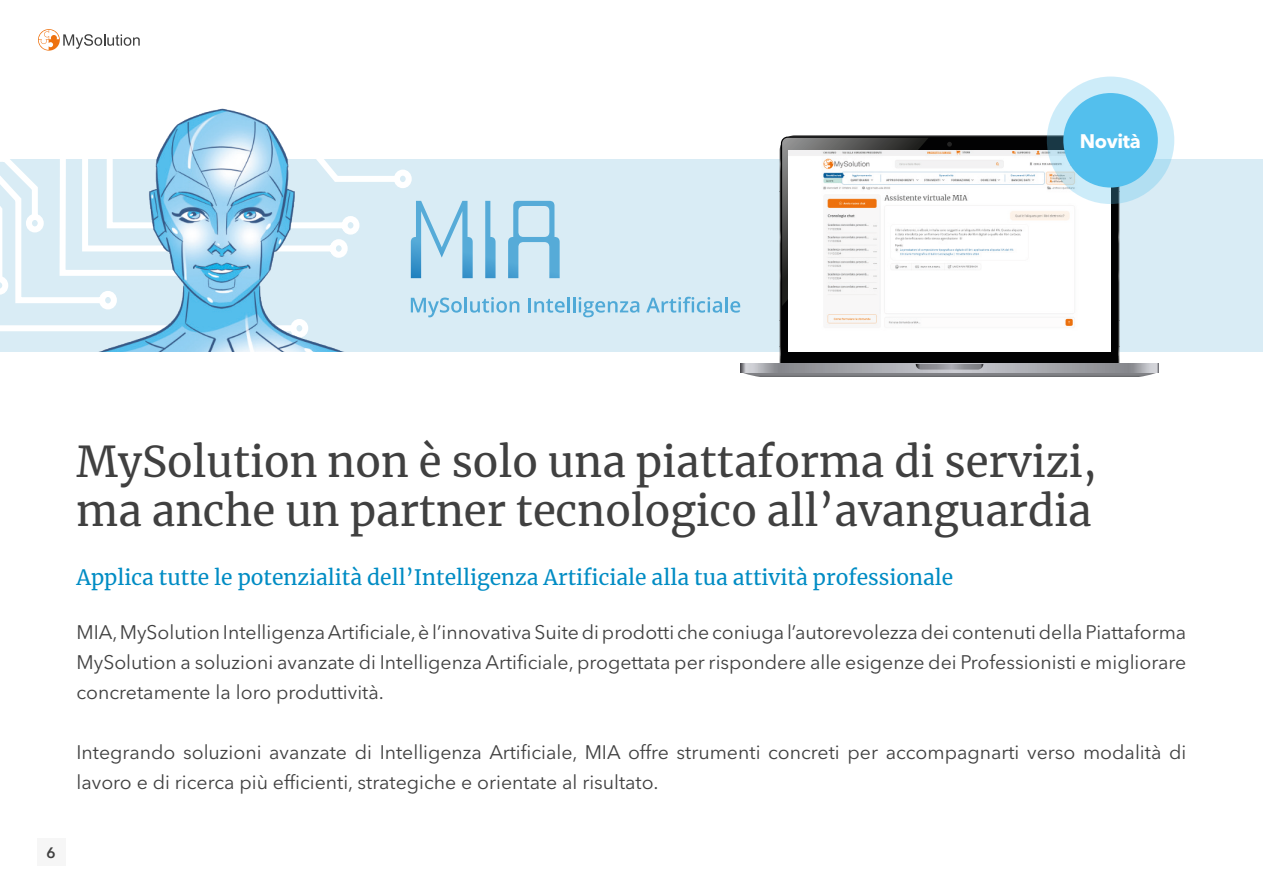
<style>
.page{position:relative;width:1263px;height:893px;background:#fff}
.page>*{position:absolute;margin:0;border:0;box-sizing:border-box;transform-origin:0 0}
.t1{font:42px "Merriweather";color:#404040}
.t2{font:21px "Merriweather";color:#008cc4}
.t3{font:19.5px/30px "Avenir Next LT Pro";color:#404040;text-align:justify}
.t4{font:700 19.5px "Avenir Next LT Pro";letter-spacing:-.02em;color:#fff}
.t5{font:600 15px "Avenir Next LT Pro";color:#404040}
</style>
<div class="page">
<svg style="left:38px;top:29px;width:102px;height:22px"></svg>
<div style="left:37px;top:839px;width:28px;height:27px;background:#f6f6f6"></div>
<div style="left:443px;top:159px;width:820px;height:192px;background:#d9ecf5"></div>
<svg style="left:0;top:159px;width:443px;height:192px"></svg>
<svg style="left:781px;top:137px;width:337px;height:227px;fill:#020203"></svg>
<svg style="left:740px;top:364px;width:419px;height:13px"></svg>
<hr style="left:781px;top:356px;width:337px;height:1px;background:#020203">
<svg style="left:782px;top:138px;width:146px;height:168px"></svg>
<svg style="left:947px;top:142px;width:5px;height:5px"></svg>
<img style="left:789px;top:151px;width:321px;height:201px">
<svg style="left:1047px;top:77px;width:127px;height:127px;fill:#cdecf9"></svg>
<div style="left:1063px;top:93px;width:95px;height:95px;background:#53bfed;border-radius:50%"></div>
<svg style="left:411px;top:201px;width:149px;height:77px"></svg>
<img style="left:88px;top:108px;width:266px;height:243px">
<svg style="left:411px;top:298px;width:51px;height:19px"></svg>
<hr style="left:464px;top:297px;width:3px;height:15px;background:#4fa9d7">
<svg style="left:470px;top:297px;width:49px;height:16px"></svg>
<hr style="left:528px;top:298px;width:3px;height:14px;background:#4fa9d7">
<svg style="left:534px;top:299px;width:31px;height:14px"></svg>
<hr style="left:567px;top:297px;width:3px;height:15px;background:#4fa9d7">
<svg style="left:573px;top:297px;width:66px;height:20px"></svg>
<svg style="left:646px;top:297px;width:76px;height:16px"></svg>
<hr style="left:725px;top:297px;width:3px;height:15px;background:#4fa9d7">
<svg style="left:730px;top:301px;width:10px;height:12px"></svg>
<p class="t4" style="left:1080px;top:129px;width:62px">Novità</p>
<p class="t1" style="left:77px;top:433px;width:1022px">MySolution non è solo una piattaforma di servizi,</p>
<p class="t1" style="left:77px;top:482px;width:1017px">ma anche un partner tecnologico all’avanguardia</p>
<p class="t2" style="left:77px;top:563px;width:878px">Applica tutte le potenzialità dell’Intelligenza Artificiale alla tua attività professionale</p>
<p class="t3" style="left:77px;top:617px;width:1111px">MIA, MySolution Intelligenza Artificiale, è l’innovativa Suite di prodotti che coniuga l’autorevolezza dei contenuti della Piattaforma MySolution a soluzioni avanzate di Intelligenza Artificiale, progettata per rispondere alle esigenze dei Professionisti e migliorare concretamente la loro produttività.</p>
<p class="t3" style="left:77px;top:737px;width:1111px">Integrando soluzioni avanzate di Intelligenza Artificiale, MIA offre strumenti concreti per accompagnarti verso modalità di lavoro e di ricerca più efficienti, strategiche e orientate al risultato.</p>
<p class="t5" style="left:46px;top:844px;width:11px">6</p>
</div>
